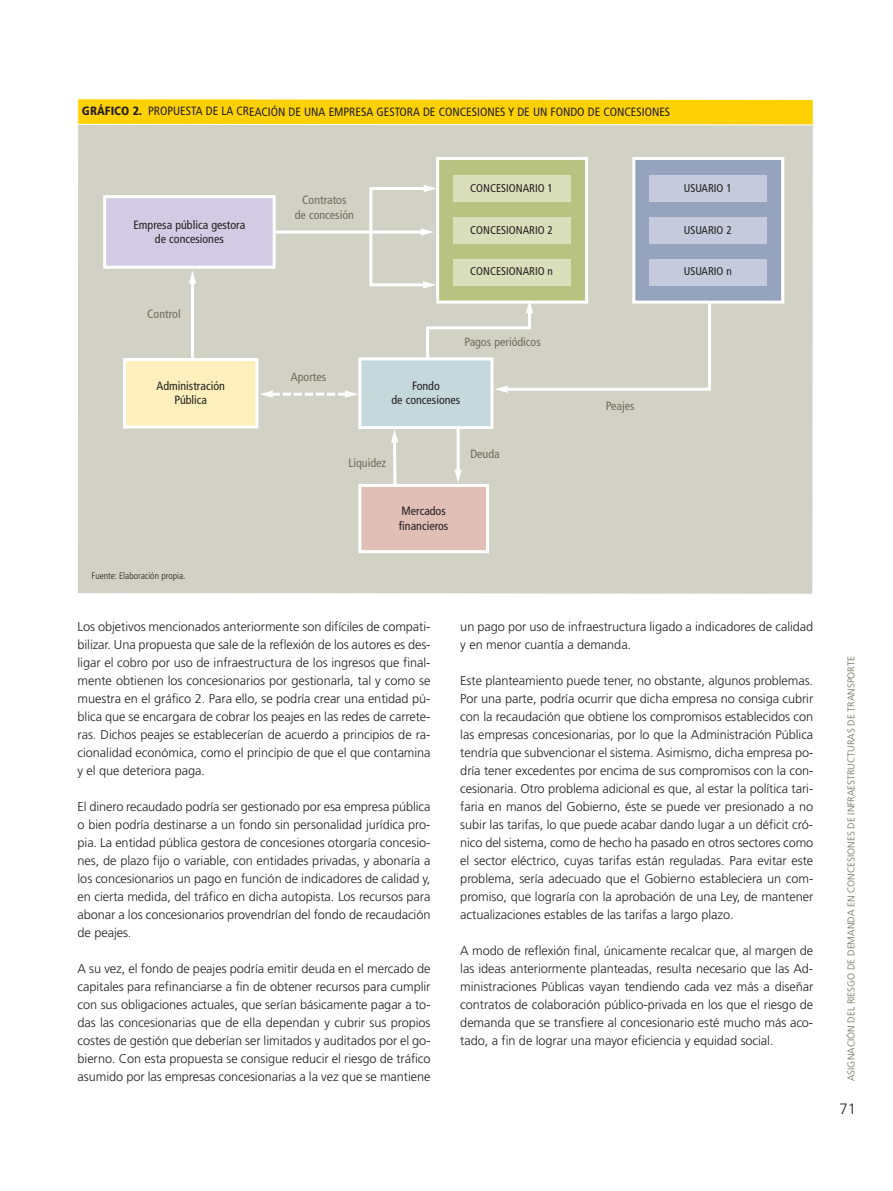
<style>
.page{position:relative;width:893px;height:1191px;background:#fff}
.page>*{position:absolute;margin:0;border:0;box-sizing:border-box;transform-origin:0 0}
.t1{font:300 15px "Frutiger";color:#231f20}
.t2{font:300 12.75px/18px "Frutiger";letter-spacing:-.005em;color:#231f20;text-align:justify}
.t3{font:condensed 12px/14.2px "Frutiger";color:#231f20;text-align:center}
.t4{font:condensed 12px/14.2px "Frutiger";color:#6d6c5c;text-align:center}
.t5{font:condensed 11.25px "Frutiger";color:#231f20}
.t6{font:300 9.75px "Frutiger";color:#6d6c5c}
.t7{font:300 condensed 9.45px "Frutiger";color:#231f20}
.s1{font-weight:900}
</style>
<div class="page">
<div style="left:78px;top:525px;width:734px;height:68px;background:#d2d1c6"></div>
<svg style="left:263px;top:593px;width:550px;height:1px"></svg>
<div style="left:361px;top:487px;width:125px;height:63px;background:#e1beb6"></div>
<div style="left:358px;top:484px;width:131px;height:69px;border:3px solid #fff"></div>
<svg style="left:77px;top:98px;width:737px;height:427px;background:#d4d1bc"></svg>
<p class="t3" style="left:82px;top:105px;width:590px"><span class="s1">GRÁFICO 2.</span> PROPUESTA DE LA CREACIÓN DE UNA EMPRESA GESTORA DE CONCESIONES Y DE UN FONDO DE CONCESIONES</p>
<p class="t3" style="left:133px;top:218px;width:113px">Empresa pública gestora de concesiones</p>
<p class="t4" style="left:147px;top:308px;width:35px">Control</p>
<p class="t3" style="left:157px;top:380px;width:70px">Administración<br>Pública</p>
<p class="t7" style="left:92px;top:572px;width:95px">Fuente: Elaboración propia.</p>
<p class="t4" style="left:295px;top:194px;width:61px">Contratos<br>de concesión</p>
<p class="t4" style="left:291px;top:371px;width:37px">Aportes</p>
<p class="t5" style="left:470px;top:183px;width:84px">CONCESIONARIO 1</p>
<p class="t5" style="left:470px;top:225px;width:84px">CONCESIONARIO 2</p>
<p class="t5" style="left:470px;top:267px;width:84px">CONCESIONARIO n</p>
<p class="t4" style="left:464px;top:335px;width:78px">Pagos periódicos</p>
<p class="t3" style="left:391px;top:380px;width:70px">Fondo<br>de concesiones</p>
<p class="t4" style="left:349px;top:457px;width:39px">Liquidez</p>
<p class="t3" style="left:399px;top:505px;width:51px;text-align:left">Mercados financieros</p>
<p class="t4" style="left:470px;top:447px;width:31px">Deuda</p>
<p class="t4" style="left:606px;top:399px;width:30px">Peajes</p>
<p class="t5" style="left:684px;top:183px;width:50px">USUARIO 1</p>
<p class="t5" style="left:684px;top:225px;width:50px">USUARIO 2</p>
<p class="t5" style="left:684px;top:267px;width:50px">USUARIO n</p>
<p class="t2" style="left:78px;top:619px;width:355px">Los objetivos mencionados anteriormente son difíciles de compati&shy;bilizar. Una propuesta que sale de la reflexión de los autores es des&shy;ligar el cobro por uso de infraestructura de los ingresos que final&shy;mente obtienen los concesionarios por gestionarla, tal y como se muestra en el gráfico 2. Para ello, se podría crear una entidad pú&shy;blica que se encargara de cobrar los peajes en las redes de carrete&shy;ras. Dichos peajes se establecerían de acuerdo a principios de ra&shy;cionalidad económica, como el principio de que el que contamina y el que deteriora paga.</p>
<p class="t2" style="left:78px;top:799px;width:354px">El dinero recaudado podría ser gestionado por esa empresa pública o bien podría destinarse a un fondo sin personalidad jurídica pro&shy;pia. La entidad pública gestora de concesiones otorgaría concesio&shy;nes, de plazo fijo o variable, con entidades privadas, y abonaría a los concesionarios un pago en función de indicadores de calidad y, en cierta medida, del tráfico en dicha autopista. Los recursos para abonar a los concesionarios provendrían del fondo de recaudación de peajes.</p>
<p class="t2" style="left:78px;top:961px;width:355px">A su vez, el fondo de peajes podría emitir deuda en el mercado de capitales para refinanciarse a fin de obtener recursos para cumplir con sus obligaciones actuales, que serían básicamente pagar a to&shy;das las concesionarias que de ella dependan y cubrir sus propios costes de gestión que deberían ser limitados y auditados por el go&shy;bierno. Con esta propuesta se consigue reducir el riesgo de tráfico asumido por las empresas concesionarias a la vez que se mantiene</p>
<p class="t2" style="left:460px;top:619px;width:354px">un pago por uso de infraestructura ligado a indicadores de calidad y en menor cuantía a demanda.</p>
<p class="t2" style="left:460px;top:673px;width:354px">Este planteamiento puede tener, no obstante, algunos problemas.<br>Por una parte, podría ocurrir que dicha empresa no consiga cubrir con la recaudación que obtiene los compromisos establecidos con las empresas concesionarias, por lo que la Administración Pública tendría que subvencionar el sistema. Asimismo, dicha empresa po&shy;dría tener excedentes por encima de sus compromisos con la con&shy;cesionaria. Otro problema adicional es que, al estar la política tari&shy;faria en manos del Gobierno, éste se puede ver presionado a no subir las tarifas, lo que puede acabar dando lugar a un déficit cró&shy;nico del sistema, como de hecho ha pasado en otros sectores como el sector eléctrico, cuyas tarifas están reguladas. Para evitar este problema, sería adecuado que el Gobierno estableciera un com&shy;promiso, que lograría con la aprobación de una Ley, de mantener actualizaciones estables de las tarifas a largo plazo.</p>
<p class="t2" style="left:460px;top:943px;width:354px">A modo de reflexión final, únicamente recalcar que, al margen de las ideas anteriormente planteadas, resulta necesario que las Ad&shy;ministraciones Públicas vayan tendiendo cada vez más a diseñar contratos de colaboración público-privada en los que el riesgo de demanda que se transfiere al concesionario esté mucho más aco&shy;tado, a fin de lograr una mayor eficiencia y equidad social.</p>
<p class="t6" style="left:847px;top:1081px;width:426px;rotate:-90deg">ASIGNACIÓN DEL RIESGO DE DEMANDA EN CONCESIONES DE INFRAESTRUCTURAS DE TRANSPORTE</p>
<p class="t1" style="left:839px;top:1102px;width:18px">71</p>
</div>
